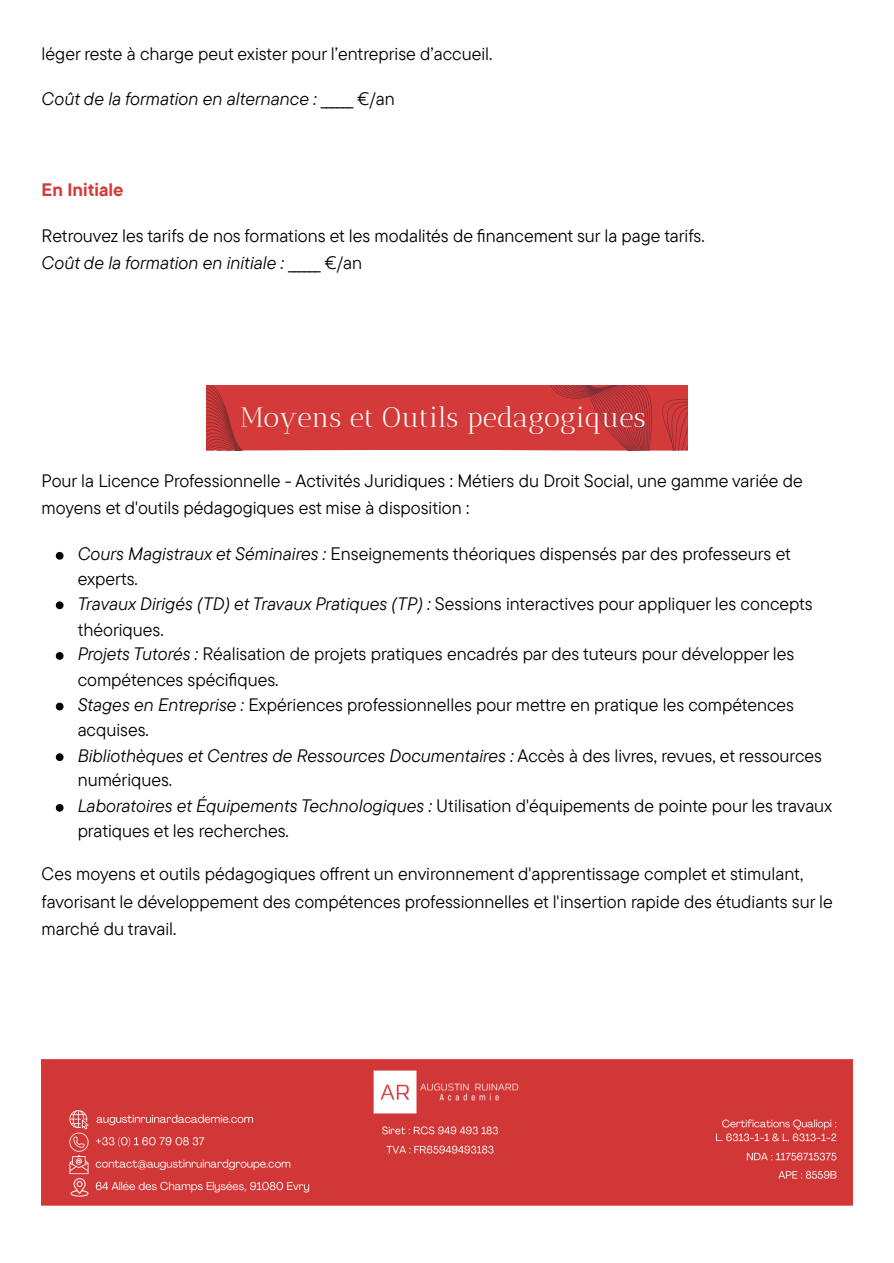
<style>
.page{position:relative;width:894px;height:1263px;background:#fff}
.page>*{position:absolute;margin:0;border:0;box-sizing:border-box;transform-origin:0 0}
.t1{font:28.05px "Antic Didone";color:#fff}
.t2{font:18px/24.8px "TT Commons Pro";color:#000}
.t3{font:italic 18px/24.8px "TT Commons Pro";color:#000}
.t4{font:700 18px "TT Commons Pro";color:#d43a3a}
.s1{font-style:normal}
.s2{font-style:italic}
</style>
<div class="page">
<div style="left:206px;top:386px;width:481px;height:64px;background:#d43a3a"></div>
<svg style="left:206px;top:386px;width:36px;height:64px"></svg>
<svg style="left:551px;top:386px;width:136px;height:64px"></svg>
<svg style="left:56px;top:552px;width:7px;height:8px"></svg>
<svg style="left:56px;top:601px;width:7px;height:8px"></svg>
<svg style="left:56px;top:652px;width:7px;height:8px"></svg>
<svg style="left:56px;top:703px;width:7px;height:7px"></svg>
<svg style="left:56px;top:753px;width:7px;height:8px"></svg>
<svg style="left:56px;top:804px;width:7px;height:8px"></svg>
<img style="left:42px;top:1059px;width:810px;height:147px">
<p class="t2" style="left:42px;top:41px;width:452px">léger reste à charge peut exister pour l’entreprise d’accueil.</p>
<p class="t3" style="left:42px;top:86px;width:354px">Coût de la formation en alternance : <span class="s1">______ €/an</span></p>
<h1 class="t4" style="left:42px;top:178px;width:83px">En Initiale</h1>
<p class="t2" style="left:42px;top:222px;width:664px;line-height:27px">Retrouvez les tarifs de nos formations et les modalités de fi nancement sur la page tarifs.<br><span class="s2">Coût de la formation en initiale :</span> ______ €/an</p>
<p class="t1" style="left:240px;top:400px;width:406px">Moyens et Outils pedagogiques</p>
<p class="t2" style="left:42px;top:467px;width:762px;line-height:27px">Pour la Licence Professionnelle - Activités Juridiques : Métiers du Droit Social, une gamme variée de moyens et d'outils pédagogiques est mise à disposition :</p>
<p class="t2" style="left:78px;top:541px;width:714px"><span class="s2">Cours Magistraux et Séminaires :</span> Enseignements théoriques dispensés par des professeurs et experts.</p>
<p class="t2" style="left:78px;top:590px;width:736px;line-height:25.8px"><span class="s2">Travaux Dirigés (TD) et Travaux Pratiques (TP) :</span> Sessions interactives pour appliquer les concepts théoriques.</p>
<p class="t2" style="left:78px;top:641px;width:718px;line-height:25.8px"><span class="s2">Projets Tutorés :</span> Réalisation de projets pratiques encadrés par des tuteurs pour développer les compétences spécifiques.</p>
<p class="t2" style="left:78px;top:692px;width:717px"><span class="s2">Stages en Entreprise :</span> Expériences professionnelles pour mettre en pratique les compétences acquises.</p>
<p class="t3" style="left:78px;top:743px;width:745px">Bibliothèques et Centres de Ressources Documentaires : <span class="s1">Accès à des livres, revues, et ressources numériques.</span></p>
<p class="t2" style="left:78px;top:793px;width:756px"><span class="s2">Laboratoires et Équipements Technologiques :</span> Utilisation d'équipements de pointe pour les travaux pratiques et les recherches.</p>
<p class="t2" style="left:42px;top:859px;width:792px;line-height:27.6px">Ces moyens et outils pédagogiques offrent un environnement d'apprentissage complet et stimulant, favorisant le développement des compétences professionnelles et l'insertion rapide des étudiants sur le marché du travail.</p>
</div>
